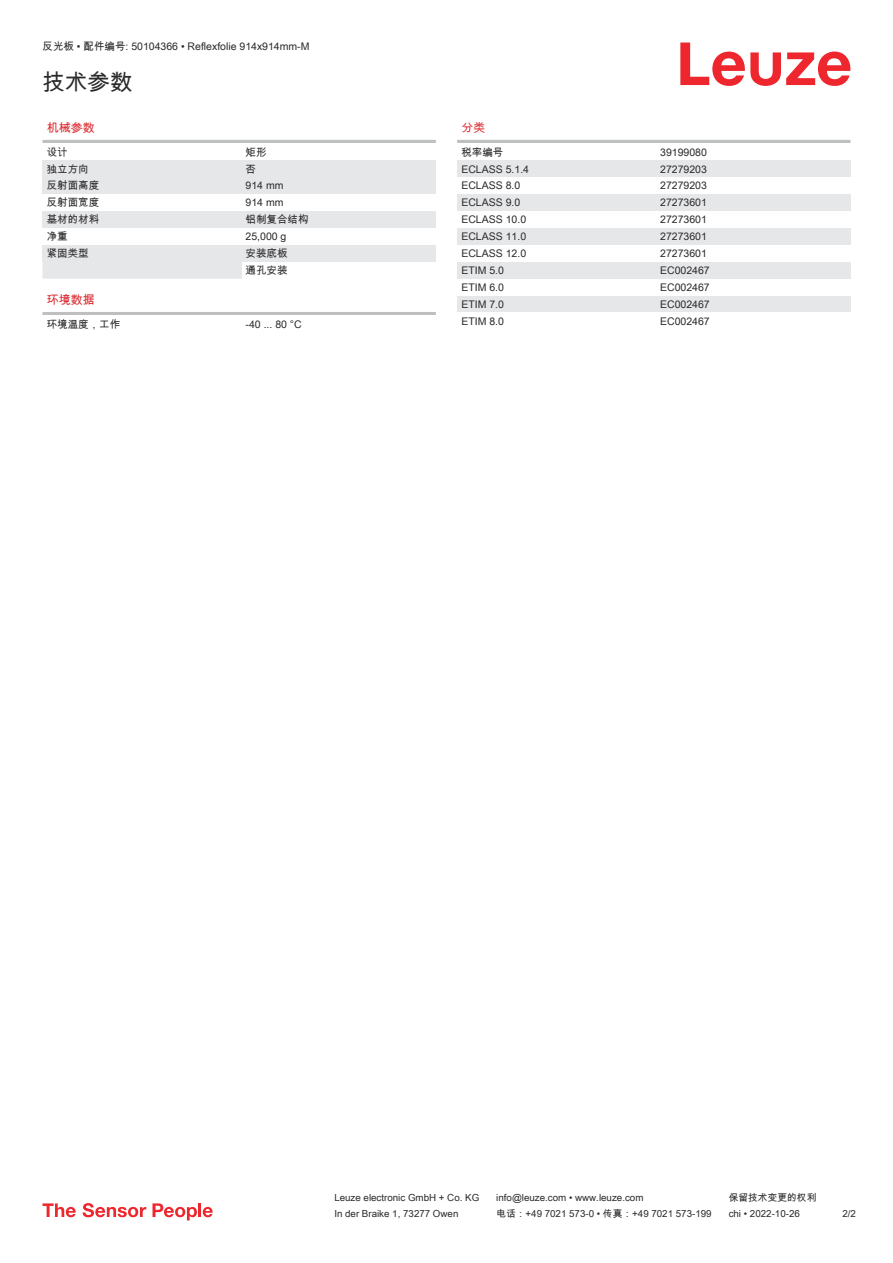
<style>
.page{position:relative;width:893px;height:1263px;background:#fff}
.page>*{position:absolute;margin:0;border:0;box-sizing:border-box;transform-origin:0 0}
.t1{font:22.5px "Arial Unicode MS";color:#2b292a}
.t2{font:12px "Arial Unicode MS";color:#db2a30}
.t3{font:10.5px/17px "Arial Unicode MS";color:#2b292a}
.t4{font:9.75px "Arial Unicode MS";color:#2b292a}
</style>
<div class="page">
<svg style="left:680px;top:43px;width:170px;height:43px"></svg>
<div style="left:43px;top:262px;width:199px;height:17px;background:#e6e7e9"></div>
<hr style="left:43px;top:140px;width:393px;height:3px;background:#bdbfc1">
<div style="left:43px;top:160px;width:199px;height:17px;background:#e6e7e9"></div>
<div style="left:242px;top:160px;width:194px;height:17px;background:#e6e7e9"></div>
<div style="left:43px;top:177px;width:199px;height:17px;background:#e6e7e9"></div>
<div style="left:242px;top:177px;width:194px;height:17px;background:#e6e7e9"></div>
<div style="left:43px;top:211px;width:199px;height:17px;background:#e6e7e9"></div>
<div style="left:242px;top:211px;width:194px;height:17px;background:#e6e7e9"></div>
<div style="left:43px;top:245px;width:199px;height:17px;background:#e6e7e9"></div>
<div style="left:242px;top:245px;width:194px;height:17px;background:#e6e7e9"></div>
<svg style="left:43px;top:312px;width:393px;height:3px"></svg>
<hr style="left:457px;top:140px;width:393px;height:3px;background:#bdbfc1">
<div style="left:457px;top:160px;width:200px;height:17px;background:#e6e7e9"></div>
<div style="left:657px;top:160px;width:193px;height:17px;background:#e6e7e9"></div>
<div style="left:457px;top:194px;width:200px;height:17px;background:#e6e7e9"></div>
<div style="left:657px;top:194px;width:193px;height:17px;background:#e6e7e9"></div>
<div style="left:457px;top:228px;width:200px;height:17px;background:#e6e7e9"></div>
<div style="left:657px;top:228px;width:193px;height:17px;background:#e6e7e9"></div>
<div style="left:457px;top:262px;width:200px;height:17px;background:#e6e7e9"></div>
<div style="left:657px;top:262px;width:193px;height:17px;background:#e6e7e9"></div>
<div style="left:457px;top:296px;width:200px;height:16px;background:#e6e7e9"></div>
<div style="left:657px;top:296px;width:193px;height:16px;background:#e6e7e9"></div>
<svg style="left:43px;top:1203px;width:33px;height:14px"></svg>
<svg style="left:83px;top:1203px;width:63px;height:14px"></svg>
<svg style="left:153px;top:1203px;width:44px;height:17px"></svg>
<hr style="left:198px;top:1203px;width:3px;height:14px;background:#ed272d">
<svg style="left:203px;top:1207px;width:10px;height:10px"></svg>
<p class="t3" style="left:43px;top:38px;width:269px">反光板 • 配件编号: 50104366 • Reflexfolie 914x914mm-M</p>
<h1 class="t1" style="left:43px;top:66px;width:91px">技术参数</h1>
<p class="t2" style="left:47px;top:119px;width:49px">机械参数</p>
<p class="t3" style="left:47px;top:143px;width:22px">设计</p>
<p class="t3" style="left:246px;top:143px;width:22px">矩形</p>
<p class="t3" style="left:47px;top:160px;width:43px">独立方向</p>
<p class="t3" style="left:246px;top:160px;width:12px">否</p>
<p class="t3" style="left:47px;top:177px;width:54px">反射面高度</p>
<p class="t3" style="left:246px;top:177px;width:39px">914 mm</p>
<p class="t3" style="left:47px;top:194px;width:54px">反射面宽度</p>
<p class="t3" style="left:246px;top:194px;width:39px">914 mm</p>
<p class="t3" style="left:47px;top:211px;width:54px">基材的材料</p>
<p class="t3" style="left:246px;top:211px;width:64px">铝制复合结构</p>
<p class="t3" style="left:47px;top:228px;width:22px">净重</p>
<p class="t3" style="left:246px;top:228px;width:42px">25,000 g</p>
<p class="t3" style="left:47px;top:245px;width:43px">紧固类型</p>
<p class="t3" style="left:246px;top:245px;width:43px">安装底板通孔安装</p>
<p class="t2" style="left:47px;top:291px;width:49px">环境数据</p>
<p class="t3" style="left:47px;top:315px;width:75px">环境温度，工作</p>
<p class="t3" style="left:246px;top:315px;width:58px">-40 ... 80 °C</p>
<p class="t2" style="left:461px;top:119px;width:25px">分类</p>
<p class="t3" style="left:461px;top:143px;width:43px">税率编号</p>
<p class="t3" style="left:660px;top:143px;width:48px">39199080</p>
<p class="t3" style="left:461px;top:160px;width:69px">ECLASS 5.1.4</p>
<p class="t3" style="left:660px;top:160px;width:48px">27279203</p>
<p class="t3" style="left:461px;top:177px;width:60px">ECLASS 8.0</p>
<p class="t3" style="left:660px;top:177px;width:48px">27279203</p>
<p class="t3" style="left:461px;top:194px;width:60px">ECLASS 9.0</p>
<p class="t3" style="left:660px;top:194px;width:48px">27273601</p>
<p class="t3" style="left:461px;top:211px;width:66px">ECLASS 10.0</p>
<p class="t3" style="left:660px;top:211px;width:48px">27273601</p>
<p class="t3" style="left:461px;top:228px;width:66px">ECLASS 11.0</p>
<p class="t3" style="left:660px;top:228px;width:48px">27273601</p>
<p class="t3" style="left:461px;top:245px;width:66px">ECLASS 12.0</p>
<p class="t3" style="left:660px;top:245px;width:48px">27273601</p>
<p class="t3" style="left:461px;top:262px;width:44px">ETIM 5.0</p>
<p class="t3" style="left:660px;top:262px;width:51px">EC002467</p>
<p class="t3" style="left:461px;top:278px;width:44px">ETIM 6.0</p>
<p class="t3" style="left:660px;top:278px;width:51px">EC002467</p>
<p class="t3" style="left:461px;top:295px;width:44px">ETIM 7.0</p>
<p class="t3" style="left:660px;top:295px;width:51px">EC002467</p>
<p class="t3" style="left:461px;top:312px;width:44px">ETIM 8.0</p>
<p class="t3" style="left:660px;top:312px;width:51px">EC002467</p>
<p class="t4" style="left:334px;top:1191px;width:146px">Leuze electronic GmbH + Co. KG</p>
<p class="t4" style="left:496px;top:1191px;width:149px">info@leuze.com • www.leuze.com</p>
<p class="t4" style="left:729px;top:1191px;width:89px">保留技术变更的权利</p>
<p class="t4" style="left:334px;top:1206px;width:126px">In der Braike 1, 73277 Owen</p>
<p class="t4" style="left:496px;top:1206px;width:217px">电话：+49 7021 573-0 • 传真：+49 7021 573-199</p>
<p class="t4" style="left:729px;top:1206px;width:73px">chi • 2022-10-26</p>
<p class="t4" style="left:842px;top:1206px;width:15px">2 /2</p>
</div>
